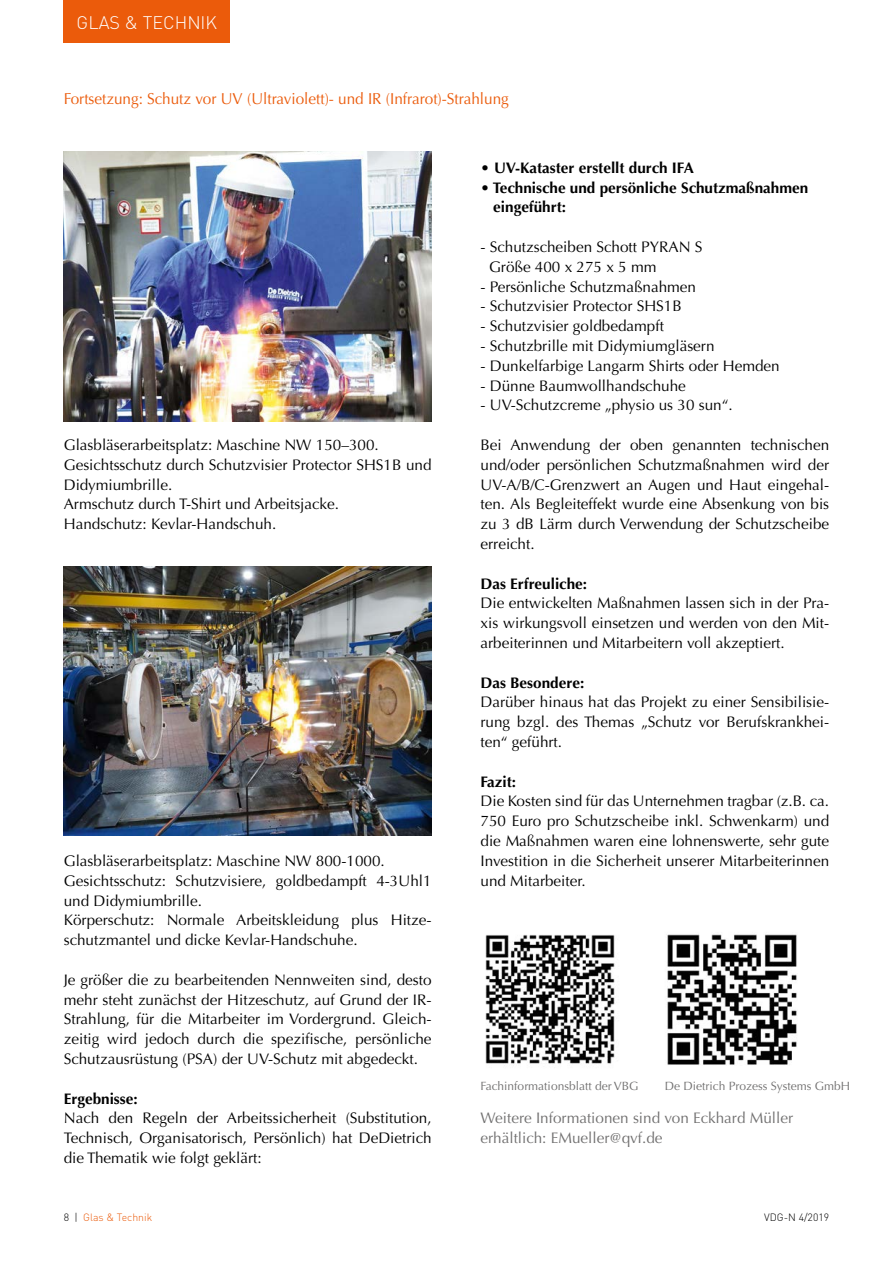
<style>
.page{position:relative;width:893px;height:1263px;background:#fff}
.page>*{position:absolute;margin:0;border:0;box-sizing:border-box;transform-origin:0 0}
.t1{font:300 18px "DIN";color:#fff}
.t2{font:15.9px "Optima";color:#eb5b0b;scale:.96 1}
.t3{font:15.3px/19.8px "Optima";color:#000;text-align:justify}
.t4{font:700 15.3px/19.8px "Optima";color:#000}
.t5{font:15.3px/19.8px "Optima";color:#706f6f}
.t6{font:12px "Optima";color:#706f6f}
.t7{font:300 10.5px "DIN";color:#eb5b0b}
.t8{font:300 10.5px "DIN";color:#000}
.s1{color:#000}
</style>
<div class="page">
<div style="left:64px;top:0;width:166px;height:43px;background:#eb5b0b"></div>
<img style="left:64px;top:151px;width:368px;height:270px">
<img style="left:64px;top:566px;width:367px;height:270px">
<img style="left:485px;top:935px;width:130px;height:129px">
<img style="left:667px;top:934px;width:130px;height:131px">
<p class="t1" style="left:77px;top:12px;width:142px">GLAS &amp; TECHNIK</p>
<p class="t2" style="left:64px;top:90px;width:465px">Fortsetzung: Schutz vor UV (Ultraviolett)- und IR (Infrarot)-Strahlung</p>
<p class="t3" style="left:64px;top:436px;width:369px;text-align:left">Glasbläserarbeitsplatz: Maschine NW 150–300.<br>Gesichtsschutz durch Schutzvisier Protector SHS1B und Didymiumbrille.<br>Armschutz durch T-Shirt und Arbeitsjacke.<br>Handschutz: Kevlar-Handschuh.</p>
<p class="t3" style="left:64px;top:852px;width:369px;text-align:left">Glasbläserarbeitsplatz: Maschine NW 800-1000.<br>Gesichtsschutz: Schutzvisiere, goldbedampft 4-3Uhl1 und Didymiumbrille.<br>Körperschutz: Normale Arbeitskleidung plus Hitze&shy;schutzmantel und dicke Kevlar-Handschuhe.</p>
<p class="t3" style="left:64px;top:971px;width:369px">Je größer die zu bearbeitenden Nennweiten sind, desto mehr steht zunächst der Hitzeschutz, auf Grund der IR-Strahlung, für die Mitarbeiter im Vordergrund. Gleich&shy;zeitig wird jedoch durch die spezifische, persönliche Schutzausrüstung (PSA) der UV-Schutz mit abgedeckt.</p>
<p class="t4" style="left:64px;top:1090px;width:75px">Ergebnisse:</p>
<p class="t3" style="left:64px;top:1110px;width:369px">Nach den Regeln der Arbeitssicherheit (Substitution, Technisch, Organisatorisch, Persönlich) hat DeDietrich die Thematik wie folgt geklärt:</p>
<p class="t4" style="left:480px;top:159px;width:215px">• UV-Kataster erstellt durch IFA</p>
<p class="t4" style="left:493px;top:179px;width:317px;text-indent:-13px">• Technische und persönliche Schutzmaßnahmen eingeführt:</p>
<p class="t3" style="left:489px;top:238px;width:215px;text-indent:-9px">- Schutzscheiben Schott PYRAN S<br>Größe 400 x 275 x 5 mm</p>
<p class="t3" style="left:480px;top:278px;width:217px">- Persönliche Schutzmaßnahmen</p>
<p class="t3" style="left:480px;top:298px;width:203px">- Schutzvisier Protector SHS1B</p>
<p class="t3" style="left:480px;top:318px;width:185px">- Schutzvisier goldbedampft</p>
<p class="t3" style="left:480px;top:337px;width:236px">- Schutzbrille mit Didymiumgläsern</p>
<p class="t3" style="left:480px;top:357px;width:301px">- Dunkelfarbige Langarm Shirts oder Hemden</p>
<p class="t3" style="left:480px;top:377px;width:207px">- Dünne Baumwollhandschuhe</p>
<p class="t3" style="left:480px;top:395px;width:254px">- UV-Schutzcreme „physio us 30 sun“.</p>
<p class="t3" style="left:480px;top:436px;width:350px">Bei Anwendung der oben genannten technischen und/oder persönlichen Schutzmaßnahmen wird der UV-A/B/C-Grenzwert an Augen und Haut eingehal&shy;ten. Als Begleiteffekt wurde eine Absenkung von bis zu 3 dB Lärm durch Verwendung der Schutzscheibe erreicht.</p>
<p class="t4" style="left:480px;top:575px;width:108px">Das Erfreuliche:</p>
<p class="t3" style="left:480px;top:595px;width:350px">Die entwickelten Maßnahmen lassen sich in der Pra&shy;xis wirkungsvoll einsetzen und werden von den Mit&shy;arbeiterinnen und Mitarbeitern voll akzeptiert.</p>
<p class="t4" style="left:480px;top:674px;width:105px">Das Besondere:</p>
<p class="t3" style="left:480px;top:694px;width:350px">Darüber hinaus hat das Projekt zu einer Sensibilisie&shy;rung bzgl. des Themas „Schutz vor Berufskrankhei&shy;ten“ geführt.</p>
<p class="t4" style="left:480px;top:773px;width:37px">Fazit:</p>
<p class="t3" style="left:480px;top:793px;width:350px">Die Kosten sind für das Unternehmen tragbar (z.B. ca.<br>750 Euro pro Schutzscheibe inkl. Schwenkarm) und die Maßnahmen waren eine lohnenswerte, sehr gute Investition in die Sicherheit unserer Mitarbeiterinnen und Mitarbeiter.</p>
<p class="t6" style="left:480px;top:1079px;width:160px">Fachinformationsblatt der VBG</p>
<p class="t6" style="left:665px;top:1081px;width:187px">De Dietrich Prozess Systems GmbH</p>
<p class="t5" style="left:480px;top:1110px;width:314px">Weitere Informationen sind von Eckhard Müller erhältlich: EMueller@qvf.de</p>
<p class="t7" style="left:64px;top:1213px;width:90px"><span class="s1">8 |</span> Glas &amp; Technik</p>
<p class="t8" style="left:764px;top:1211px;width:67px">VDG-N 4/2019</p>
</div>
